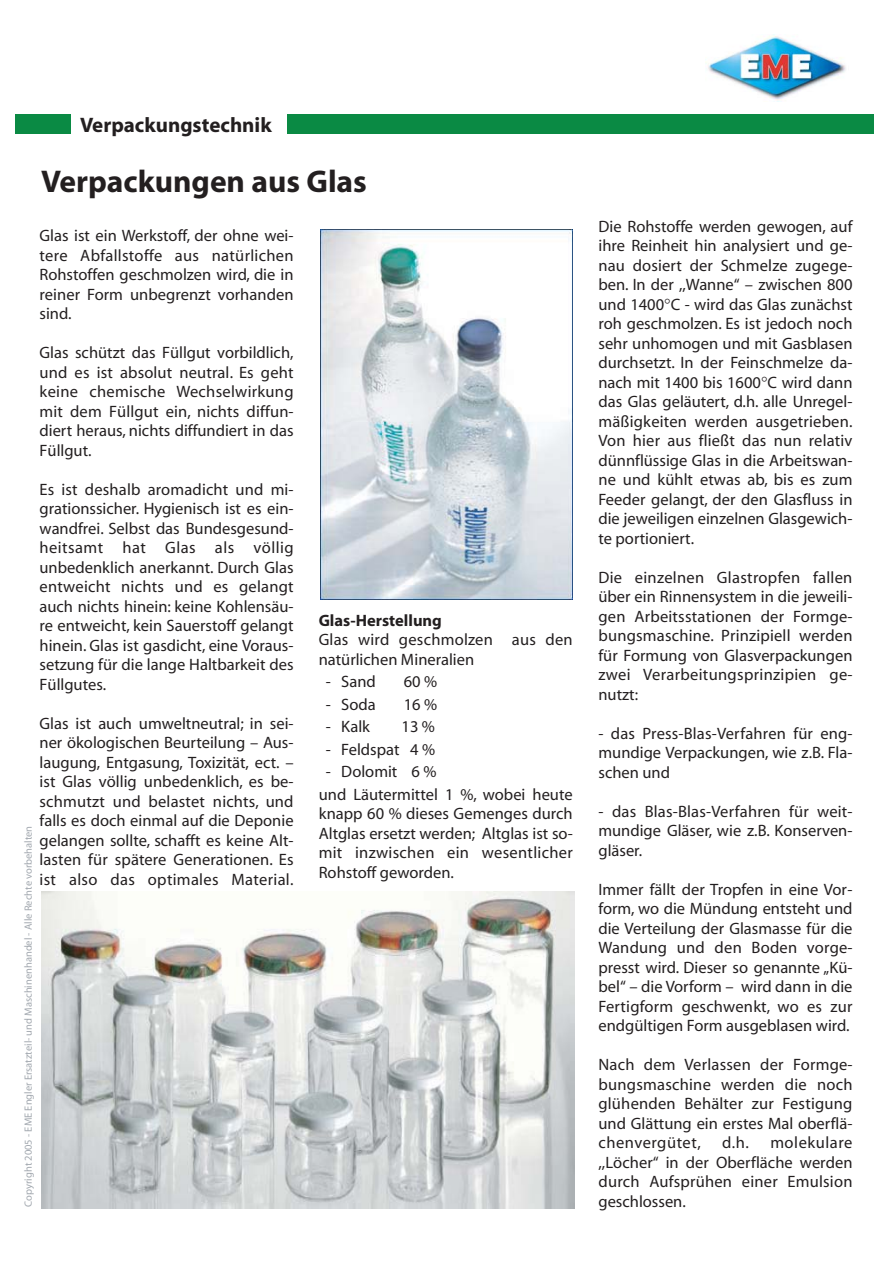
<style>
.page{position:relative;width:893px;height:1263px;background:#fff}
.page>*{position:absolute;margin:0;border:0;box-sizing:border-box;transform-origin:0 0}
.t1{font:700 31.5px "Myriad";color:#231f20}
.t2{font:700 21px "Myriad";color:#231f20}
.t3{font:16.5px/19.5px "Myriad";color:#231f20;text-align:justify}
.t4{font:700 16.5px "Myriad";color:#231f20}
.t5{font:10.5px "Myriad";color:#a2a8af}
</style>
<div class="page">
<div style="left:16px;top:114px;width:55px;height:19px;background:#0a8a44"></div>
<div style="left:287px;top:114px;width:587px;height:19px;background:#0a8a44"></div>
<img style="left:708px;top:34px;width:138px;height:66px">
<img style="left:320px;top:229px;width:252px;height:370px">
<img style="left:42px;top:892px;width:532px;height:316px">
<p class="t2" style="left:80px;top:117px;width:193px">Verpackungstechnik</p>
<h1 class="t1" style="left:41px;top:169px;width:327px">Verpackungen aus Glas</h1>
<p class="t3" style="left:40px;top:227px;width:256px">Glas ist ein Werkstoff, der ohne wei&shy;tere Abfallstoffe aus natürlichen Rohstoffen geschmolzen wird, die in reiner Form unbegrenzt vorhanden sind.</p>
<p class="t3" style="left:40px;top:344px;width:256px">Glas schützt das Füllgut vorbildlich, und es ist absolut neutral. Es geht keine chemische Wechselwirkung mit dem Füllgut ein, nichts diffun&shy;diert heraus, nichts diffundiert in das Füllgut.</p>
<p class="t3" style="left:40px;top:481px;width:256px">Es ist deshalb aromadicht und mi&shy;grationssicher. Hygienisch ist es ein&shy;wandfrei. Selbst das Bundesgesund&shy;heitsamt hat Glas als völlig unbedenklich anerkannt. Durch Glas entweicht nichts und es gelangt auch nichts hinein: keine Kohlensäu&shy;re entweicht, kein Sauerstoff gelangt hinein. Glas ist gasdicht, eine Voraus&shy;setzung für die lange Haltbarkeit des Füllgutes.</p>
<p class="t3" style="left:40px;top:715px;width:256px">Glas ist auch umweltneutral; in sei&shy;ner ökologischen Beurteilung – Aus&shy;laugung, Entgasung, Toxizität, ect. – ist Glas völlig unbedenklich, es be&shy;schmutzt und belastet nichts, und falls es doch einmal auf die Deponie gelangen sollte, schafft es keine Alt&shy;lasten für spätere Generationen. Es ist also das optimales Material.</p>
<p class="t4" style="left:319px;top:614px;width:125px">Glas-Herstellung</p>
<p class="t3" style="left:319px;top:631px;width:256px">Glas wird geschmolzen aus den natürlichen Mineralien</p>
<p class="t3" style="left:326px;top:673px;width:52px">- Sand</p>
<p class="t3" style="left:404px;top:673px;width:35px">60 %</p>
<p class="t3" style="left:326px;top:696px;width:52px">- Soda</p>
<p class="t3" style="left:404px;top:696px;width:35px">16 %</p>
<p class="t3" style="left:326px;top:718px;width:46px">- Kalk</p>
<p class="t3" style="left:401px;top:718px;width:35px">13 %</p>
<p class="t3" style="left:326px;top:741px;width:111px">- Feldspat 4 %</p>
<p class="t3" style="left:319px;top:762px;width:255px;line-height:22.5px;text-indent:7px">- Dolomit 6 %<br>und Läutermittel 1 %, wobei heute</p>
<p class="t3" style="left:319px;top:805px;width:256px">knapp 60 % dieses Gemenges durch Altglas ersetzt werden; Altglas ist so&shy;mit inzwischen ein wesentlicher Rohstoff geworden.</p>
<p class="t5" style="left:24px;top:1207px;width:382px;rotate:-90deg">Copyright 2005 - EME Engler Ersatzteil- und Maschinenhandel - Alle Rechte vorbehalten</p>
<p class="t3" style="left:598px;top:218px;width:256px">Die Rohstoffe werden gewogen, auf ihre Reinheit hin analysiert und ge&shy;nau dosiert der Schmelze zugege&shy;ben. In der ,,Wanne“ – zwischen 800 und 1400 C - wird das Glas zunächst roh geschmolzen. Es ist jedoch noch sehr unhomogen und mit Gasblasen durchsetzt. In der Feinschmelze da&shy;nach mit 1400 bis 1600 C wird dann das Glas geläutert, d.h. alle Unregel&shy;mäßigkeiten werden ausgetrieben.<br>Von hier aus fließt das nun relativ dünnflüssige Glas in die Arbeitswan&shy;ne und kühlt etwas ab, bis es zum Feeder gelangt, der den Glasfluss in die jeweiligen einzelnen Glasgewich&shy;te portioniert.</p>
<p class="t3" style="left:598px;top:569px;width:256px">Die einzelnen Glastropfen fallen über ein Rinnensystem in die jeweili&shy;gen Arbeitsstationen der Formge&shy;bungsmaschine. Prinzipiell werden für Formung von Glasverpackungen zwei Verarbeitungsprinzipien ge&shy;nutzt:</p>
<p class="t3" style="left:598px;top:725px;width:255px">- das Press-Blas-Verfahren für eng&shy;mundige Verpackungen, wie z.B. Fla&shy;schen und</p>
<p class="t3" style="left:598px;top:803px;width:256px">- das Blas-Blas-Verfahren für weit&shy;mundige Gläser, wie z.B. Konserven&shy;gläser.</p>
<p class="t3" style="left:598px;top:881px;width:256px">Immer fällt der Tropfen in eine Vor&shy;form, wo die Mündung entsteht und die Verteilung der Glasmasse für die Wandung und den Boden vorge&shy;presst wird. Dieser so genannte „Kü&shy;bel“ – die Vorform – wird dann in die Fertigform geschwenkt, wo es zur endgültigen Form ausgeblasen wird.</p>
<p class="t3" style="left:598px;top:1056px;width:255px">Nach dem Verlassen der Formge&shy;bungsmaschine werden die noch glühenden Behälter zur Festigung und Glättung ein erstes Mal oberflä&shy;chenvergütet,</p>
<p class="t3" style="left:598px;top:1134px;width:256px;text-indent:172px">molekulare ,,Löcher“ in der Oberfläche werden durch Aufsprühen einer Emulsion geschlossen.</p>
<p class="t3" style="left:722px;top:1134px;width:28px">d.h.</p>
</div>
